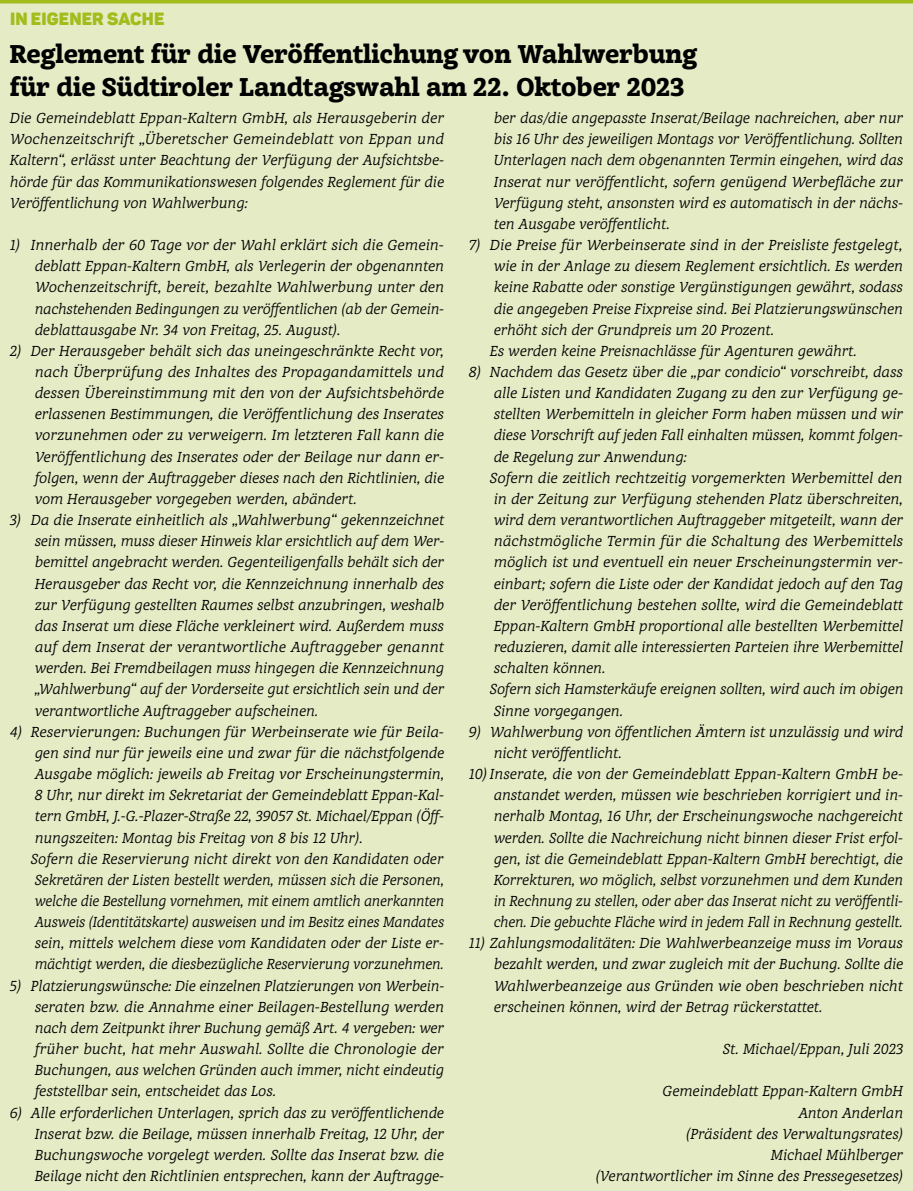
<style>
.page{position:relative;width:913px;height:1191px;background:#e5ebc5}
.page>*{position:absolute;margin:0;border:0;box-sizing:border-box;transform-origin:0 0}
.t1{font:900 24.5px/33.2px "Achille IIFY";color:#000}
.t2{font:900 17.5px "Panton";letter-spacing:.01em;color:#a2bd1b}
.t3{font:italic 14px/21.2px "Achille IIFY";color:#000;text-align:justify}
</style>
<div class="page">
<hr style="left:0;top:0;width:913px;height:3px;background:#a2bd1b">
<p class="t2" style="left:10px;top:7px;width:156px">IN EIGENER SACHE</p>
<h1 class="t1" style="left:10px;top:37px;width:688px">Reglement für die Veröffentlichung von Wahlwerbung für die Südtiroler Landtagswahl am 22. Oktober 2023</h1>
<p class="t3" style="left:10px;top:107px;width:436px">Die Gemeindeblatt Eppan-Kaltern GmbH, als Herausgeberin der Wochenzeitschrift „Überetscher Gemeindeblatt von Eppan und Kaltern“, erlässt unter Beachtung der Verfügung der Aufsichtsbe&shy;hörde für das Kommunikationswesen folgendes Reglement für die Veröffentlichung von Wahlwerbung:</p>
<p class="t3" style="left:35px;top:234px;width:411px;text-indent:-25px">1) Innerhalb der 60 Tage vor der Wahl erklärt sich die Gemein&shy;deblatt Eppan-Kaltern GmbH, als Verlegerin der obgenannten Wochenzeitschrift, bereit, bezahlte Wahlwerbung unter den nachstehenden Bedingungen zu veröffentlichen (ab der Gemein&shy;deblattausgabe Nr. 34 von Freitag, 25. August).</p>
<p class="t3" style="left:35px;top:340px;width:411px;text-indent:-25px">2) Der Herausgeber behält sich das uneingeschränkte Recht vor, nach Überprüfung des Inhaltes des Propagandamittels und dessen Übereinstimmung mit den von der Aufsichtsbehörde erlassenen Bestimmungen, die Veröffentlichung des Inserates vorzunehmen oder zu verweigern. Im letzteren Fall kann die Veröffentlichung des Inserates oder der Beilage nur dann er&shy;folgen, wenn der Auftraggeber dieses nach den Richtlinien, die vom Herausgeber vorgegeben werden, abändert.</p>
<p class="t3" style="left:35px;top:509px;width:411px;text-indent:-25px">3) Da die Inserate einheitlich als „Wahlwerbung“ gekennzeichnet sein müssen, muss dieser Hinweis klar ersichtlich auf dem Wer&shy;bemittel angebracht werden. Gegenteiligenfalls behält sich der Herausgeber das Recht vor, die Kennzeichnung innerhalb des zur Verfügung gestellten Raumes selbst anzubringen, weshalb das Inserat um diese Fläche verkleinert wird. Außerdem muss auf dem Inserat der verantwortliche Auftraggeber genannt werden. Bei Fremdbeilagen muss hingegen die Kennzeichnung „Wahlwerbung“ auf der Vorderseite gut ersichtlich sein und der verantwortliche Auftraggeber aufscheinen.</p>
<p class="t3" style="left:31px;top:720px;width:415px;text-align:left;text-indent:-21px">4) Reservierungen: Buchungen für Werbeinserate wie für Beila&shy;gen sind nur für jeweils eine und zwar für die nächstfolgende Ausgabe möglich: jeweils ab Freitag vor Erscheinungstermin, 8 Uhr, nur direkt im Sekretariat der Gemeindeblatt Eppan-Kal&shy;tern GmbH, J.-G.-Plazer-Straße 22, 39057 St. Michael/Eppan (Öff&shy;nungszeiten: Montag bis Freitag von 8 bis 12 Uhr).<br>Sofern die Reservierung nicht direkt von den Kandidaten oder Sekretären der Listen bestellt werden, müssen sich die Personen, welche die Bestellung vornehmen, mit einem amtlich anerkannten Ausweis (Identitätskarte) ausweisen und im Besitz eines Mandates sein, mittels welchem diese vom Kandidaten oder der Liste er&shy;mächtigt werden, die diesbezügliche Reservierung vorzunehmen.</p>
<p class="t3" style="left:35px;top:974px;width:411px;text-indent:-25px">5) Platzierungswünsche: Die einzelnen Platzierungen von Werbein&shy;seraten bzw. die Annahme einer Beilagen-Bestellung werden nach dem Zeitpunkt ihrer Buchung gemäß Art. 4 vergeben: wer früher bucht, hat mehr Auswahl. Sollte die Chronologie der Buchungen, aus welchen Gründen auch immer, nicht eindeutig feststellbar sein, entscheidet das Los.</p>
<p class="t3" style="left:35px;top:1101px;width:411px;text-indent:-25px">6) Alle erforderlichen Unterlagen, sprich das zu veröffentlichende Inserat bzw. die Beilage, müssen innerhalb Freitag, 12 Uhr, der Buchungswoche vorgelegt werden. Sollte das Inserat bzw. die Beilage nicht den Richtlinien entsprechen, kann der Auftragge-</p>
<p class="t3" style="left:494px;top:107px;width:411px">ber das/die angepasste Inserat/Beilage nachreichen, aber nur bis 16 Uhr des jeweiligen Montags vor Veröffentlichung. Sollten Unterlagen nach dem obgenannten Termin eingehen, wird das Inserat nur veröffentlicht, sofern genügend Werbefläche zur Verfügung steht, ansonsten wird es automatisch in der nächs&shy;ten Ausgabe veröffentlicht.</p>
<p class="t3" style="left:490px;top:234px;width:415px;text-align:left;text-indent:-21px">7) Die Preise für Werbeinserate sind in der Preisliste festgelegt, wie in der Anlage zu diesem Reglement ersichtlich. Es werden keine Rabatte oder sonstige Vergünstigungen gewährt, sodass die angegeben Preise Fixpreise sind. Bei Platzierungswünschen erhöht sich der Grundpreis um 20 Prozent.<br>Es werden keine Preisnachlässe für Agenturen gewährt.</p>
<p class="t3" style="left:490px;top:361px;width:415px;text-align:left;text-indent:-21px">8) Nachdem das Gesetz über die „par condicio“ vorschreibt, dass alle Listen und Kandidaten Zugang zu den zur Verfügung ge&shy;stellten Werbemitteln in gleicher Form haben müssen und wir diese Vorschrift auf jeden Fall einhalten müssen, kommt folgen&shy;de Regelung zur Anwendung:<br>Sofern die zeitlich rechtzeitig vorgemerkten Werbemittel den in der Zeitung zur Verfügung stehenden Platz überschreiten, wird dem verantwortlichen Auftraggeber mitgeteilt, wann der nächstmögliche Termin für die Schaltung des Werbemittels möglich ist und eventuell ein neuer Erscheinungstermin ver&shy;einbart; sofern die Liste oder der Kandidat jedoch auf den Tag der Veröffentlichung bestehen sollte, wird die Gemeindeblatt Eppan-Kaltern GmbH proportional alle bestellten Werbemittel reduzieren, damit alle interessierten Parteien ihre Werbemittel schalten können.<br>Sofern sich Hamsterkäufe ereignen sollten, wird auch im obigen Sinne vorgegangen.</p>
<p class="t3" style="left:494px;top:720px;width:411px;text-indent:-25px">9) Wahlwerbung von öffentlichen Ämtern ist unzulässig und wird nicht veröffentlicht.</p>
<p class="t3" style="left:494px;top:763px;width:411px;text-indent:-25px">10) Inserate, die von der Gemeindeblatt Eppan-Kaltern GmbH be&shy;anstandet werden, müssen wie beschrieben korrigiert und in&shy;nerhalb Montag, 16 Uhr, der Erscheinungswoche nachgereicht werden. Sollte die Nachreichung nicht binnen dieser Frist erfol&shy;gen, ist die Gemeindeblatt Eppan-Kaltern GmbH berechtigt, die Korrekturen, wo möglich, selbst vorzunehmen und dem Kunden in Rechnung zu stellen, oder aber das Inserat nicht zu veröffentli&shy;chen. Die gebuchte Fläche wird in jedem Fall in Rechnung gestellt.</p>
<p class="t3" style="left:494px;top:932px;width:411px;text-indent:-25px">11) Zahlungsmodalitäten: Die Wahlwerbeanzeige muss im Voraus bezahlt werden, und zwar zugleich mit der Buchung. Sollte die Wahlwerbeanzeige aus Gründen wie oben beschrieben nicht erscheinen können, wird der Betrag rückerstattet.</p>
<p class="t3" style="left:723px;top:1038px;width:182px">St. Michael/Eppan, Juli 2023</p>
<p class="t3" style="left:596px;top:1080px;width:309px;text-align:right">Gemeindeblatt Eppan-Kaltern GmbH<br>Anton Anderlan<br>(Präsident des Verwaltungsrates)<br>Michael Mühlberger<br>(Verantwortlicher im Sinne des Pressegesetzes)</p>
</div>
